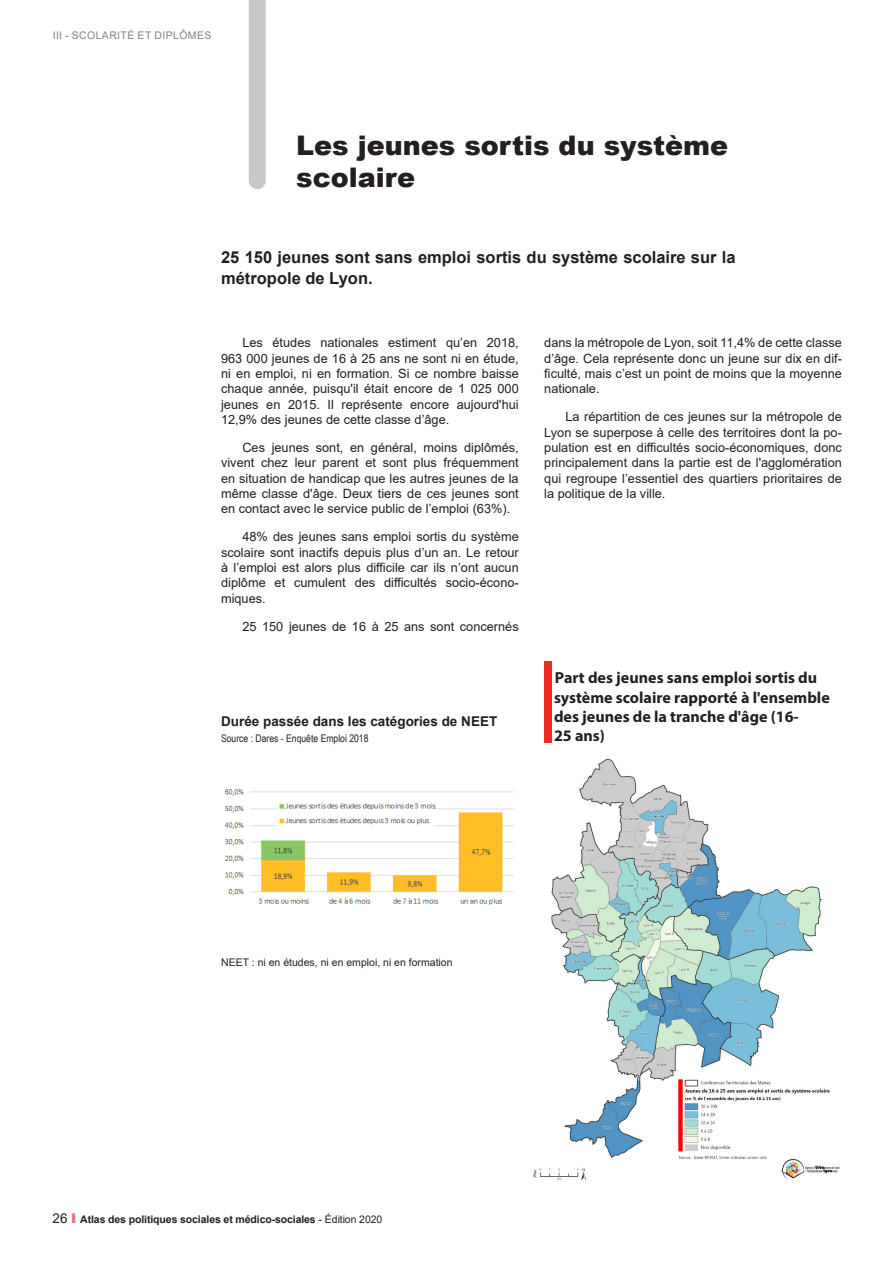
<style>
.page{position:relative;width:893px;height:1263px;background:#fff}
.page>*{position:absolute;margin:0;border:0;box-sizing:border-box;transform-origin:0 0}
._1_TITRE_PAGES{font:900 27px/32.4px "Arial";color:#231f20}
._2_CHAPEAU{font:700 16.5px/21px "Arial";color:#231f20}
._8_TITRE_CARTE_3_4pa{font:700 16.05px/19.2px "Myriad Pro";color:#231f20}
._8_TITRE_PETITE_IMAG{font:700 13.5px "Arial";color:#231f20}
._5_TEXTE_COURANT{font:12.75px/15.3px "Arial";color:#231f20;text-align:justify}
.t1{font:700 10.5px "Arial";letter-spacing:-.01em;color:#231f20}
._5_TEXTE_COURANT-2{font:10.5px "Arial";color:#231f20}
._8_SOURCE{font:10.5px "Arial Narrow";color:#231f20}
.t2{font:10.5px "Arial";letter-spacing:.035em;color:#808285}
.s1{font-weight:400;font-size:13.5px}
.s2{font-weight:900;font-size:13.5px;color:#f16a78}
.s3{font-weight:400}
</style>
<div class="page">
<div style="left:249px;top:0;width:17px;height:189px;background:#c7c8ca"></div>
<div style="left:544px;top:662px;width:8px;height:21px;background:#ee2e22"></div>
<div style="left:544px;top:683px;width:8px;height:59px;background:#ee2e22"></div>
<img style="left:533px;top:759px;width:307px;height:421px">
<img style="left:224px;top:789px;width:290px;height:116px">
<p class="t2" style="left:53px;top:28px;width:160px">III - SCOLARITÉ ET DIPLÔMES</p>
<p class="_1_TITRE_PAGES" style="left:296px;top:128px;width:433px">Les jeunes sortis du système scolaire</p>
<p class="_2_CHAPEAU" style="left:221px;top:247px;width:516px">25 150 jeunes sont sans emploi sortis du système scolaire sur la métropole de Lyon.</p>
<p class="_5_TEXTE_COURANT" style="left:221px;top:335px;width:299px;text-indent:21px">Les études nationales estiment qu’en 2018, 963 000 jeunes de 16 à 25 ans ne sont ni en étude, ni en emploi, ni en formation. Si ce nombre baisse chaque année, puisqu'il était encore de 1 025 000 jeunes en 2015. Il représente encore aujourd'hui 12,9% des jeunes de cette classe d’âge.</p>
<p class="_5_TEXTE_COURANT" style="left:221px;top:440px;width:299px;text-indent:21px">Ces jeunes sont, en général, moins diplômés, vivent chez leur parent et sont plus fréquemment en situation de handicap que les autres jeunes de la même classe d'âge. Deux tiers de ces jeunes sont en contact avec le service public de l’emploi (63%).</p>
<p class="_5_TEXTE_COURANT" style="left:221px;top:529px;width:299px;text-indent:21px">48% des jeunes sans emploi sortis du système scolaire sont inactifs depuis plus d’un an. Le retour à l’emploi est alors plus difficile car ils n’ont aucun diplôme et cumulent des difficultés socio-écono&shy;miques.</p>
<p class="_5_TEXTE_COURANT" style="left:242px;top:618px;width:278px">25 150 jeunes de 16 à 25 ans sont concernés</p>
<p class="_8_TITRE_PETITE_IMAG" style="left:221px;top:712px;width:278px">Durée passée dans les catégories de NEET</p>
<p class="_8_SOURCE" style="left:221px;top:731px;width:149px">Source : Dares - Enquête Emploi 2018</p>
<p class="_5_TEXTE_COURANT" style="left:544px;top:335px;width:299px">dans la métropole de Lyon, soit 11,4% de cette classe d’âge. Cela représente donc un jeune sur dix en dif&shy;ficulté, mais c’est un point de moins que la moyenne nationale.</p>
<p class="_5_TEXTE_COURANT" style="left:544px;top:409px;width:299px;text-indent:21px">La répartition de ces jeunes sur la métropole de Lyon se superpose à celle des territoires dont la po&shy;pulation est en difficultés socio-économiques, donc principalement dans la partie est de l'agglomération qui regroupe l’essentiel des quartiers prioritaires de la politique de la ville.</p>
<p class="_8_TITRE_CARTE_3_4pa" style="left:554px;top:668px;width:277px">Part des jeunes sans emploi sortis du système scolaire rapporté à l'ensemble des jeunes de la tranche d'âge (16-<br>25 ans)</p>
<p class="_5_TEXTE_COURANT-2" style="left:221px;top:955px;width:233px">NEET : ni en études, ni en emploi, ni en formation</p>
<p class="t1" style="left:53px;top:1212px;width:331px"><span class="s1">26</span> <span class="s2">I</span> Atlas des politiques sociales et médico-sociales <span class="s3">- Édition 2020</span></p>
</div>
